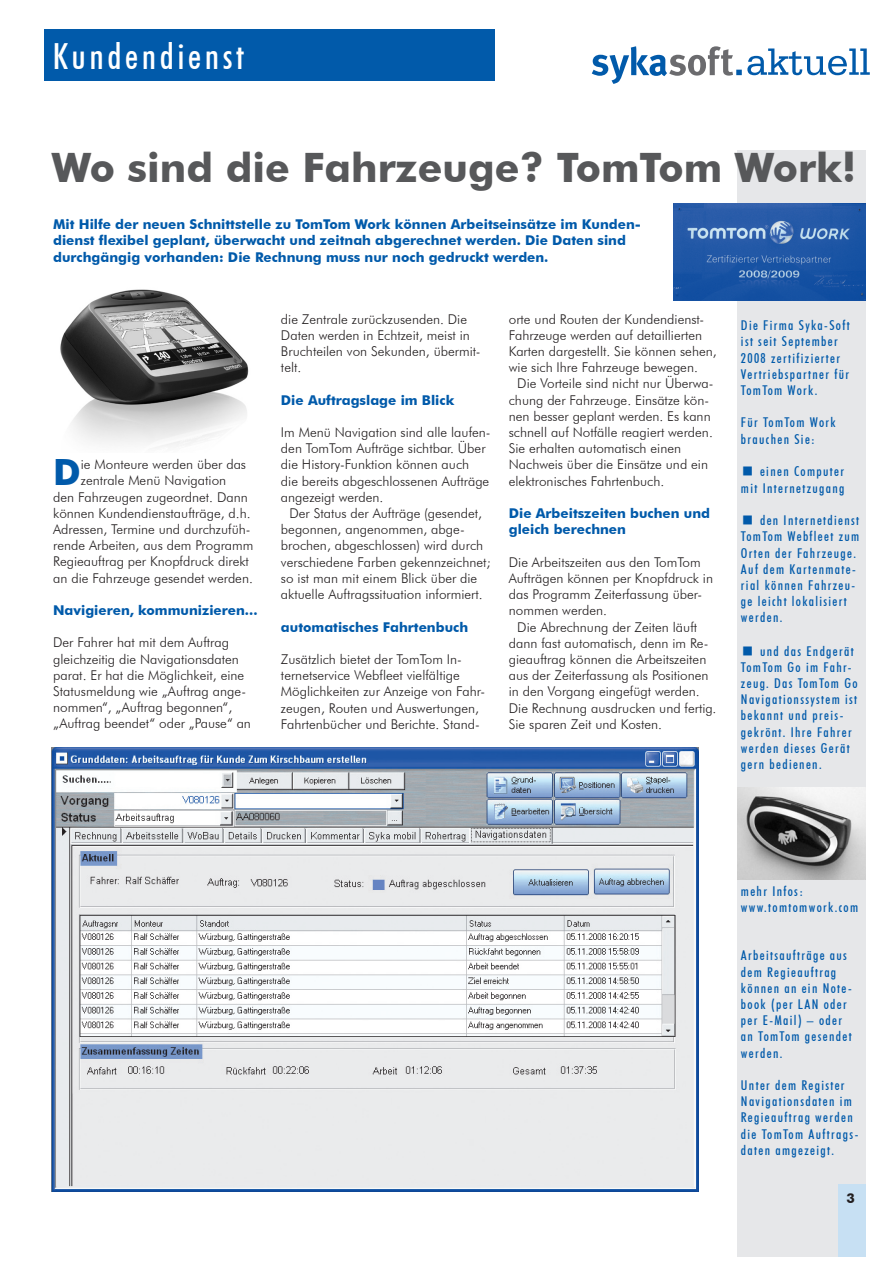
<style>
.page{position:relative;width:893px;height:1263px;background:#fff}
.page>*{position:absolute;margin:0;border:0;box-sizing:border-box;transform-origin:0 0}
.t1{font:700 40.5px "Futura BT";color:#57585a}
.t2{font:700 36.15px "Futura BT";color:#015aaa}
.t3{font:500 condensed 36px "Futura BT";letter-spacing:.1em;color:#fff}
.t4{font:300 13.5px/16.2px "Futura BT";color:#231f20}
.t5{font:500 condensed 13.5px/16.2px "Futura BT";letter-spacing:.1em;color:#015aaa}
.t6{font:700 13.5px/16.2px "Futura BT";color:#015aaa}
.t7{font:700 13.5px "Futura BT";color:#231f20}
</style>
<div class="page">
<div style="left:737px;top:150px;width:129px;height:1107px;background:#e6e7e9"></div>
<svg style="left:592px;top:46px;width:278px;height:38px"></svg>
<div style="left:839px;top:1184px;width:27px;height:73px;background:#c7e0f3"></div>
<img style="left:60px;top:289px;width:189px;height:159px">
<img style="left:737px;top:787px;width:129px;height:92px">
<img style="left:52px;top:747px;width:647px;height:445px">
<div style="left:44px;top:30px;width:451px;height:51px;background:#015aaa"></div>
<img style="left:674px;top:204px;width:192px;height:97px">
<h3 class="t3" style="left:53px;top:34px;width:193px">Kundendienst</h3>
<h1 class="t1" style="left:52px;top:143px;width:806px">Wo sind die Fahrzeuge? TomTom Work!</h1>
<p class="t6" style="left:53px;top:216px;width:589px">Mit Hilfe der neuen Schnittstelle zu TomTom Work können Arbeitseinsätze im Kunden&shy;dienst flexibel geplant, überwacht und zeitnah abgerechnet werden. Die Daten sind durchgängig vorhanden: Die Rechnung muss nur noch gedruckt werden.</p>
<h2 class="t2" style="left:53px;top:450px;width:29px">D</h2>
<p class="t4" style="left:81px;top:456px;width:167px">ie Monteure werden über das</p>
<p class="t4" style="left:81px;top:472px;width:147px">zentrale Menü Navigation</p>
<p class="t4" style="left:53px;top:488px;width:196px">den Fahrzeugen zugeordnet. Dann</p>
<p class="t4" style="left:53px;top:505px;width:199px">können Kundendienstaufträge, d.h.</p>
<p class="t4" style="left:53px;top:521px;width:199px">Adressen, Termine und durchzufüh-</p>
<p class="t4" style="left:53px;top:537px;width:202px">rende Arbeiten, aus dem Programm</p>
<p class="t4" style="left:53px;top:553px;width:197px">Regieauftrag per Knopfdruck direkt</p>
<p class="t4" style="left:53px;top:569px;width:201px">an die Fahrzeuge gesendet werden.</p>
<p class="t6" style="left:53px;top:602px;width:206px">Navigieren, kommunizieren...</p>
<p class="t4" style="left:53px;top:634px;width:199px">Der Fahrer hat mit dem Auftrag gleichzeitig die Navigationsdaten parat. Er hat die Möglichkeit, eine Statusmeldung wie „Auftrag ange&shy;nommen“, „Auftrag begonnen“, „Auftrag beendet“ oder „Pause“ an</p>
<p class="t4" style="left:281px;top:311px;width:201px">die Zentrale zurückzusenden. Die<br>Daten werden in Echtzeit, meist in<br>Bruchteilen von Sekunden, übermit&shy;telt.</p>
<p class="t6" style="left:281px;top:392px;width:175px">Die Auftragslage im Blick</p>
<p class="t4" style="left:281px;top:424px;width:211px">Im Menü Navigation sind alle laufen&shy;den TomTom Aufträge sichtbar. Über die History-Funktion können auch<br>die bereits abgeschlossenen Aufträge angezeigt werden.</p>
<p class="t4" style="left:281px;top:505px;width:211px;text-indent:9px">Der Status der Aufträge (gesendet, begonnen, angenommen, abge&shy;brochen, abgeschlossen) wird durch verschiedene Farben gekennzeichnet; so ist man mit einem Blick über die aktuelle Auftragssituation informiert.</p>
<p class="t6" style="left:281px;top:618px;width:189px">automatisches Fahrtenbuch</p>
<p class="t4" style="left:281px;top:651px;width:206px">Zusätzlich bietet der TomTom In&shy;ternetservice Webfleet vielfältige Möglichkeiten zur Anzeige von Fahr&shy;zeugen, Routen und Auswertungen, Fahrtenbücher und Berichte. Stand-</p>
<p class="t4" style="left:509px;top:311px;width:209px">orte und Routen der Kundendienst-Fahrzeuge werden auf detaillierten Karten dargestellt. Sie können sehen, wie sich Ihre Fahrzeuge bewegen.</p>
<p class="t4" style="left:509px;top:375px;width:206px;text-indent:9px">Die Vorteile sind nicht nur Überwa&shy;chung der Fahrzeuge. Einsätze kön&shy;nen besser geplant werden. Es kann schnell auf Notfälle reagiert werden.<br>Sie erhalten automatisch einen Nachweis über die Einsätze und ein elektronisches Fahrtenbuch.</p>
<p class="t6" style="left:509px;top:505px;width:203px">Die Arbeitszeiten buchen und gleich berechnen</p>
<p class="t4" style="left:509px;top:554px;width:206px">Die Arbeitszeiten aus den TomTom<br>Aufträgen können per Knopfdruck in das Programm Zeiterfassung über&shy;nommen werden.</p>
<p class="t4" style="left:509px;top:618px;width:209px;text-indent:9px">Die Abrechnung der Zeiten läuft dann fast automatisch, denn im Re&shy;gieauftrag können die Arbeitszeiten aus der Zeiterfassung als Positionen in den Vorgang eingefügt werden.<br>Die Rechnung ausdrucken und fertig.<br>Sie sparen Zeit und Kosten.</p>
<p class="t5" style="left:741px;top:317px;width:110px">Die Firma Syka-Soft ist seit September<br>2008 zertifizierter<br>Vertriebspartner für<br>TomTom Work.</p>
<p class="t5" style="left:741px;top:414px;width:96px">Für TomTom Work brauchen Sie:</p>
<p class="t5" style="left:741px;top:463px;width:105px">▪ einen Computer mit Internetzugang</p>
<p class="t5" style="left:741px;top:512px;width:120px">▪ den Internetdienst<br>TomTom Webfleet zum<br>Orten der Fahrzeuge.<br>Auf dem Kartenmate&shy;rial können Fahrzeu&shy;ge leicht lokalisiert werden.</p>
<p class="t5" style="left:741px;top:642px;width:118px">▪ und das Endgerät<br>TomTom Go im Fahr&shy;zeug. Das TomTom Go<br>Navigationssystem ist bekannt und preis&shy;gekrönt. Ihre Fahrer werden dieses Gerät gern bedienen.</p>
<p class="t5" style="left:741px;top:882px;width:119px">mehr Infos: www.tomtomwork.com</p>
<p class="t5" style="left:741px;top:947px;width:112px">Arbeitsaufträge aus dem Regieauftrag können an ein Note&shy;book (per LAN oder per E-Mail) – oder an TomTom gesendet werden.</p>
<p class="t5" style="left:741px;top:1077px;width:119px">Unter dem Register<br>Navigationsdaten im<br>Regieauftrag werden die TomTom Auftrags&shy;daten amgezeigt.</p>
<p class="t7" style="left:847px;top:1190px;width:10px">3</p>
</div>
